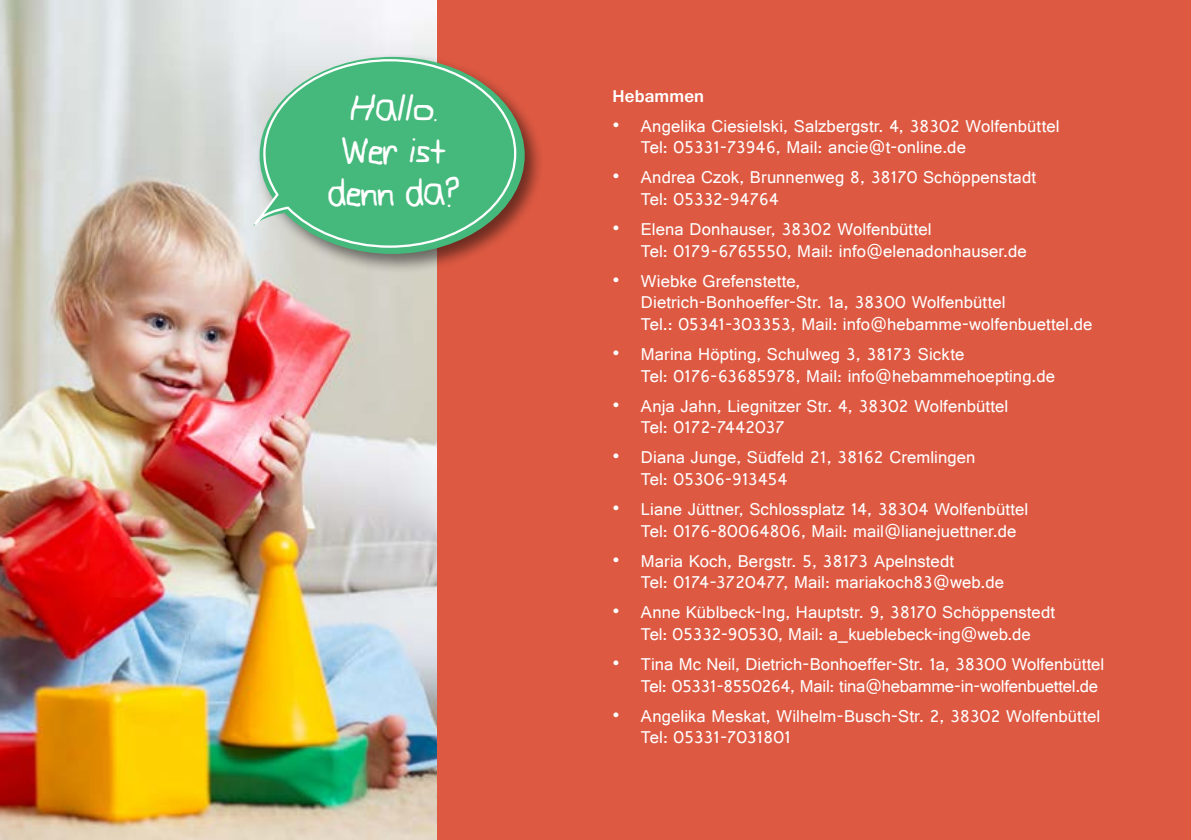
<style>
.page{position:relative;width:1191px;height:840px;background:#fff}
.page>*{position:absolute;margin:0;border:0;box-sizing:border-box;transform-origin:0 0}
.t1{font:46px/42px "Kindergarten";color:#fff;text-align:center}
.t2{font:18px/21.6px "Gautami";letter-spacing:.005em;color:#fff}
.t3{font:700 18px "Gautami";letter-spacing:.01em;color:#fff}
</style>
<div class="page">
<div style="left:431px;top:0;width:760px;height:839px;background:#dd5942"></div>
<img style="left:0;top:0;width:437px;height:839px">
<div style="left:256px;top:53px;width:288px;height:221px;background:#000;opacity:.5"></div>
<svg style="left:241px;top:196px;width:11px;height:46px"></svg>
<svg style="left:252px;top:58px;width:265px;height:191px;background:#65b786"></svg>
<h1 class="t1" style="left:328px;top:90px;width:133px">Hallo.<br>Wer ist denn da?</h1>
<p class="t3" style="left:612px;top:85px;width:93px">Hebammen</p>
<p class="t2" style="left:641px;top:115px;width:420px;text-indent:-28px">• Angelika Ciesielski, Salzbergstr. 4, 38302 Wolfenbüttel<br>Tel: 05331-73946, Mail: ancie@t-online.de</p>
<p class="t2" style="left:641px;top:166px;width:396px;text-indent:-28px">• Andrea Czok, Brunnenweg 8, 38170 Schöppenstadt<br>Tel: 05332-94764</p>
<p class="t2" style="left:641px;top:218px;width:387px;text-indent:-28px">• Elena Donhauser, 38302 Wolfenbüttel<br>Tel: 0179-6765550, Mail: info@elenadonhauser.de</p>
<p class="t2" style="left:641px;top:269px;width:453px;text-indent:-28px">• Wiebke Grefenstette,<br>Dietrich-Bonhoeffer-Str. 1a, 38300 Wolfenbüttel<br>Tel.: 05341-303353, Mail: info@hebamme-wolfenbuettel.de</p>
<p class="t2" style="left:641px;top:343px;width:416px;text-indent:-28px">• Marina Höpting, Schulweg 3, 38173 Sickte<br>Tel: 0176-63685978, Mail: info@hebammehoepting.de</p>
<p class="t2" style="left:641px;top:394px;width:369px;text-indent:-28px">• Anja Jahn, Liegnitzer Str. 4, 38302 Wolfenbüttel<br>Tel: 0172-7442037</p>
<p class="t2" style="left:641px;top:446px;width:336px;text-indent:-28px">• Diana Junge, Südfeld 21, 38162 Cremlingen<br>Tel: 05306-913454</p>
<p class="t2" style="left:641px;top:498px;width:389px;text-indent:-28px">• Liane Jüttner, Schlossplatz 14, 38304 Wolfenbüttel<br>Tel: 0176-80064806, Mail: mail@lianejuettner.de</p>
<p class="t2" style="left:641px;top:549px;width:365px;text-indent:-28px">• Maria Koch, Bergstr. 5, 38173 Apelnstedt<br>Tel: 0174-3720477, Mail: mariakoch83@web.de</p>
<p class="t2" style="left:612px;top:601px;width:444px;text-align:center">• Anne Küblbeck-Ing, Hauptstr. 9, 38170 Schöppenstedt<br>Tel: 05332-90530, Mail: a_kueblebeck-ing@web.de</p>
<p class="t2" style="left:641px;top:652px;width:465px;text-indent:-28px">• Tina Mc Neil, Dietrich-Bonhoeffer-Str. 1a, 38300 Wolfenbüttel<br>Tel: 05331-8550264, Mail: tina@hebamme-in-wolfenbuettel.de</p>
<p class="t2" style="left:641px;top:704px;width:461px;text-indent:-28px">• Angelika Meskat, Wilhelm-Busch-Str. 2, 38302 Wolfenbüttel<br>Tel: 05331-7031801</p>
</div>
